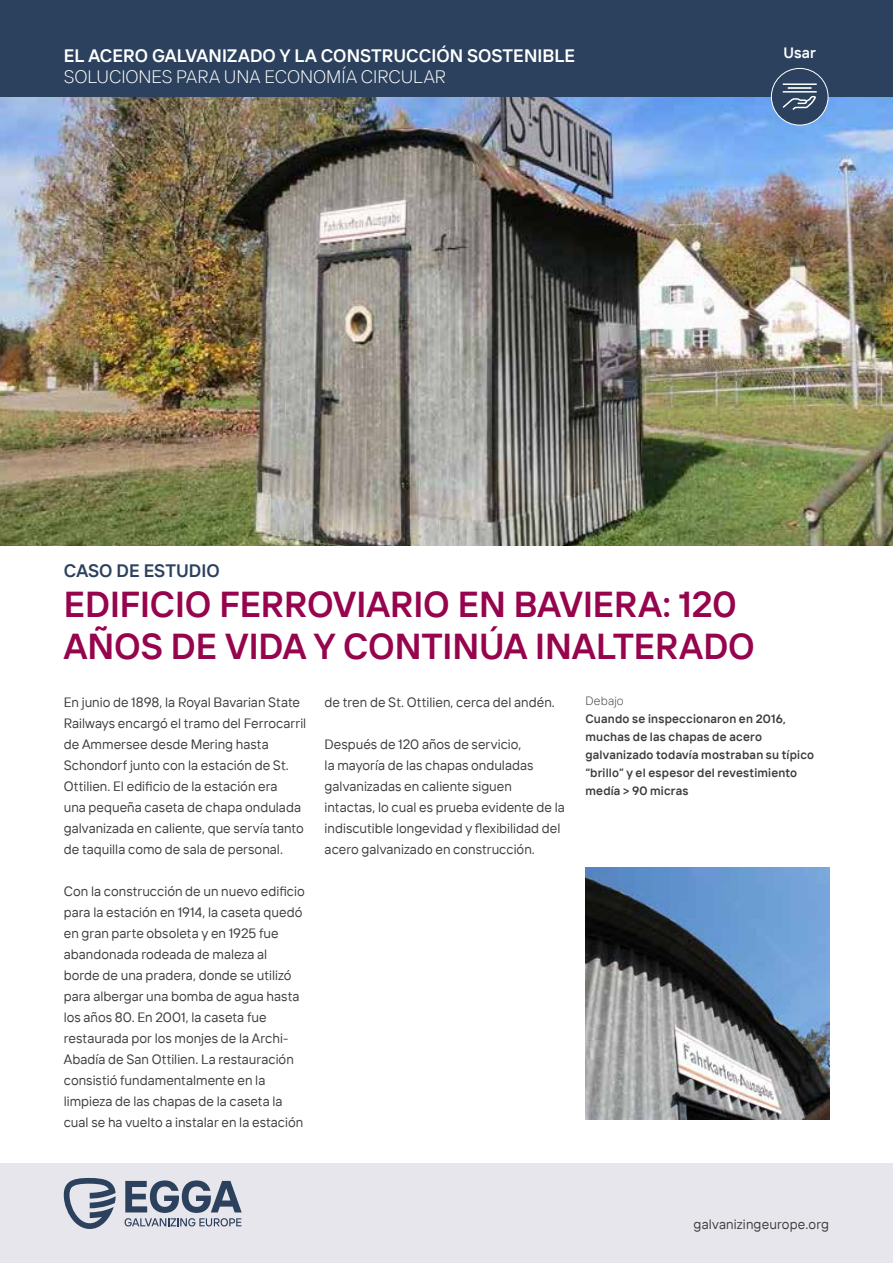
<style>
.page{position:relative;width:893px;height:1263px;background:#fff}
.page>*{position:absolute;margin:0;border:0;box-sizing:border-box;transform-origin:0 0}
.t1{font:600 36px/42px "TT Interphases";color:#96044d}
.t2{font:600 18px "TT Interphases";color:#fff}
.t3{font:300 18px "TT Interphases";letter-spacing:-.005em;color:#fff}
.t4{font:600 18px "TT Interphases";color:#2b415d}
.t5{font:600 15px "TT Interphases";color:#fff}
.t6{font:13.5px/21px "TT Interphases";color:#3c3c3b}
.t7{font:600 12px/18px "TT Interphases";letter-spacing:.015em;color:#3c3c3b}
.t8{font:300 12px "TT Interphases";letter-spacing:.02em;color:#3c3c3b}
</style>
<div class="page">
<div style="left:0;top:0;width:893px;height:115px;background:#2b415d"></div>
<div style="left:0;top:1163px;width:893px;height:100px;background:#e7e6ec"></div>
<svg style="left:64px;top:1178px;width:52px;height:51px"></svg>
<svg style="left:125px;top:1180px;width:117px;height:46px"></svg>
<img style="left:0;top:98px;width:893px;height:448px">
<div style="left:771px;top:68px;width:57px;height:57px;background:#2b415d;border-radius:50%"></div>
<div style="left:771px;top:68px;width:57px;height:57px;border:1px solid #fff;border-radius:50%"></div>
<svg style="left:782px;top:95px;width:34px;height:15px"></svg>
<svg style="left:787px;top:87px;width:25px;height:2px"></svg>
<hr style="left:783px;top:83px;width:34px;height:2px;background:#fff">
<hr style="left:783px;top:91px;width:34px;height:2px;background:#fff">
<img style="left:585px;top:867px;width:244px;height:252px">
<h2 class="t2" style="left:64px;top:44px;width:513px">EL ACERO GALVANIZADO Y LA CONSTRUCCIÓN SOSTENIBLE</h2>
<h2 class="t3" style="left:64px;top:65px;width:384px">SOLUCIONES PARA UNA ECONOMÍA CIRCULAR</h2>
<p class="t5" style="left:783px;top:43px;width:34px">Usar</p>
<h2 class="t4" style="left:64px;top:558px;width:158px">CASO DE ESTUDIO</h2>
<h1 class="t1" style="left:64px;top:583px;width:693px">EDIFICIO FERROVIARIO EN BAVIERA: 120<br>AÑOS DE VIDA Y CONTINÚA INALTERADO</h1>
<p class="t6" style="left:64px;top:691px;width:244px">En junio de 1898, la Royal Bavarian State Railways encargó el tramo del Ferrocarril de Ammersee desde Mering hasta Schondorf junto con la estación de St.<br>Ottilien. El edificio de la estación era<br>una pequeña caseta de chapa ondulada galvanizada en caliente, que servía tanto de taquilla como de sala de personal.</p>
<p class="t6" style="left:64px;top:880px;width:242px">Con la construcción de un nuevo edificio para la estación en 1914, la caseta quedó en gran parte obsoleta y en 1925 fue abandonada rodeada de maleza al borde de una pradera, donde se utilizó para albergar una bomba de agua hasta los años 80. En 2001, la caseta fue restaurada por los monjes de la Archi-Abadía de San Ottilien. La restauración consistió fundamentalmente en la limpieza de las chapas de la caseta la cual se ha vuelto a instalar en la estación</p>
<p class="t6" style="left:325px;top:691px;width:232px">de tren de St. Ottilien, cerca del andén.</p>
<p class="t6" style="left:325px;top:733px;width:242px">Después de 120 años de servicio,<br>la mayoría de las chapas onduladas galvanizadas en caliente siguen intactas, lo cual es prueba evidente de la indiscutible longevidad y flexibilidad del acero galvanizado en construcción.</p>
<p class="t8" style="left:585px;top:694px;width:40px">Debajo</p>
<p class="t7" style="left:585px;top:710px;width:230px">Cuando se inspeccionaron en 2016, muchas de las chapas de acero galvanizado todavía mostraban su típico “brillo” y el espesor del revestimiento medía &gt; 90 micras</p>
<p class="t6" style="left:694px;top:1213px;width:137px">galvanizingeurope.org</p>
</div>
